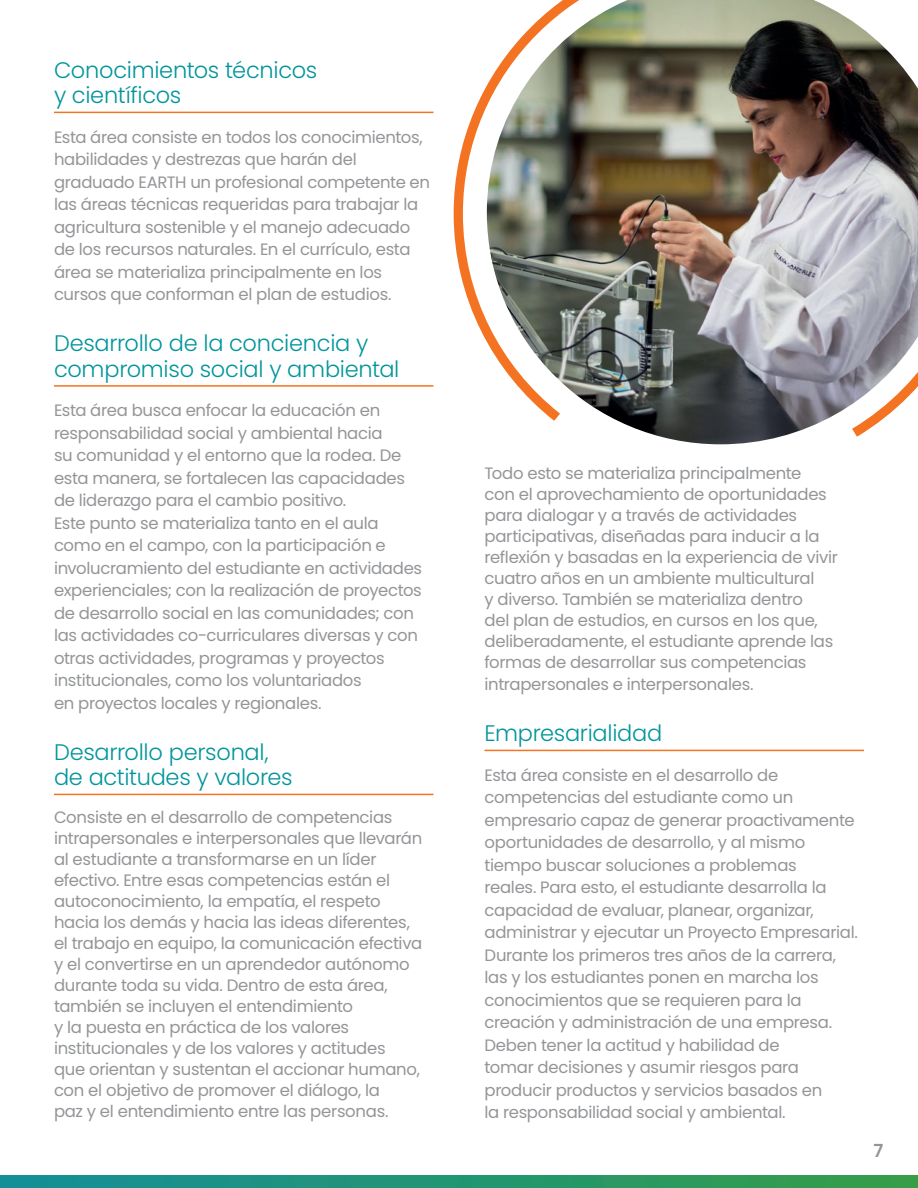
<style>
.page{position:relative;width:918px;height:1188px;background:#fff}
.page>*{position:absolute;margin:0;border:0;box-sizing:border-box;transform-origin:0 0}
.t1{font:300 22.5px/25.5px "Poppins";letter-spacing:-.015em;color:#00959b}
.t2{font:600 18px "Poppins";color:#939598}
.t3{font:16.5px/22.5px "Poppins";letter-spacing:-.02em;color:#939598}
</style>
<div class="page">
<hr style="left:54px;top:112px;width:379px;height:1px;background:#f47323">
<hr style="left:54px;top:385px;width:379px;height:2px;background:#f47323">
<hr style="left:54px;top:794px;width:379px;height:1px;background:#f47323">
<hr style="left:485px;top:750px;width:379px;height:1px;background:#f47323">
<img style="left:640px;top:0;width:278px;height:444px">
<svg style="left:842px;top:201px;width:76px;height:243px"></svg>
<img style="left:453px;top:0;width:274px;height:430px">
<svg style="left:0;top:1175px;width:918px;height:13px;background:#249571"></svg>
<h1 class="t1" style="left:54px;top:57px;width:265px">Conocimientos técnicos y científicos</h1>
<p class="t3" style="left:54px;top:126px;width:378px">Esta área consiste en todos los conocimientos, habilidades y destrezas que harán del graduado EARTH un profesional competente en las áreas técnicas requeridas para trabajar la agricultura sostenible y el manejo adecuado de los recursos naturales. En el currículo, esta área se materializa principalmente en los cursos que conforman el plan de estudios.</p>
<h1 class="t1" style="left:54px;top:331px;width:347px">Desarrollo de la conciencia y compromiso social y ambiental</h1>
<p class="t3" style="left:54px;top:399px;width:370px">Esta área busca enfocar la educación en responsabilidad social y ambiental hacia<br>su comunidad y el entorno que la rodea. De esta manera, se fortalecen las capacidades de liderazgo para el cambio positivo.<br>Este punto se materializa tanto en el aula como en el campo, con la participación e involucramiento del estudiante en actividades experienciales; con la realización de proyectos de desarrollo social en las comunidades; con las actividades co-curriculares diversas y con otras actividades, programas y proyectos institucionales, como los voluntariados<br>en proyectos locales y regionales.</p>
<h1 class="t1" style="left:54px;top:739px;width:240px">Desarrollo personal, de actitudes y valores</h1>
<p class="t3" style="left:54px;top:807px;width:370px;line-height:21px">Consiste en el desarrollo de competencias intrapersonales e interpersonales que llevarán al estudiante a transformarse en un líder efectivo. Entre esas competencias están el autoconocimiento, la empatía, el respeto hacia los demás y hacia las ideas diferentes, el trabajo en equipo, la comunicación efectiva y el convertirse en un aprendedor autónomo durante toda su vida. Dentro de esta área, también se incluyen el entendimiento<br>y la puesta en práctica de los valores institucionales y de los valores y actitudes<br>que orientan y sustentan el accionar humano, con el objetivo de promover el diálogo, la<br>paz y el entendimiento entre las personas.</p>
<p class="t3" style="left:485px;top:462px;width:355px;line-height:21px">Todo esto se materializa principalmente<br>con el aprovechamiento de oportunidades para dialogar y a través de actividades participativas, diseñadas para inducir a la reflexión y basadas en la experiencia de vivir cuatro años en un ambiente multicultural<br>y diverso. También se materializa dentro<br>del plan de estudios, en cursos en los que, deliberadamente, el estudiante aprende las formas de desarrollar sus competencias</p>
<p class="t3" style="left:485px;top:673px;width:271px">intrapersonales e interpersonales.</p>
<h1 class="t1" style="left:485px;top:721px;width:179px">Empresarialidad</h1>
<p class="t3" style="left:485px;top:764px;width:375px">Esta área consiste en el desarrollo de competencias del estudiante como un empresario capaz de generar proactivamente oportunidades de desarrollo, y al mismo tiempo buscar soluciones a problemas<br>reales. Para esto, el estudiante desarrolla la capacidad de evaluar, planear, organizar, administrar y ejecutar un Proyecto Empresarial.<br>Durante los primeros tres años de la carrera, las y los estudiantes ponen en marcha los conocimientos que se requieren para la creación y administración de una empresa.<br>Deben tener la actitud y habilidad de<br>tomar decisiones y asumir riesgos para producir productos y servicios basados en<br>la responsabilidad social y ambiental.</p>
<p class="t2" style="left:874px;top:1141px;width:11px">7</p>
</div>
